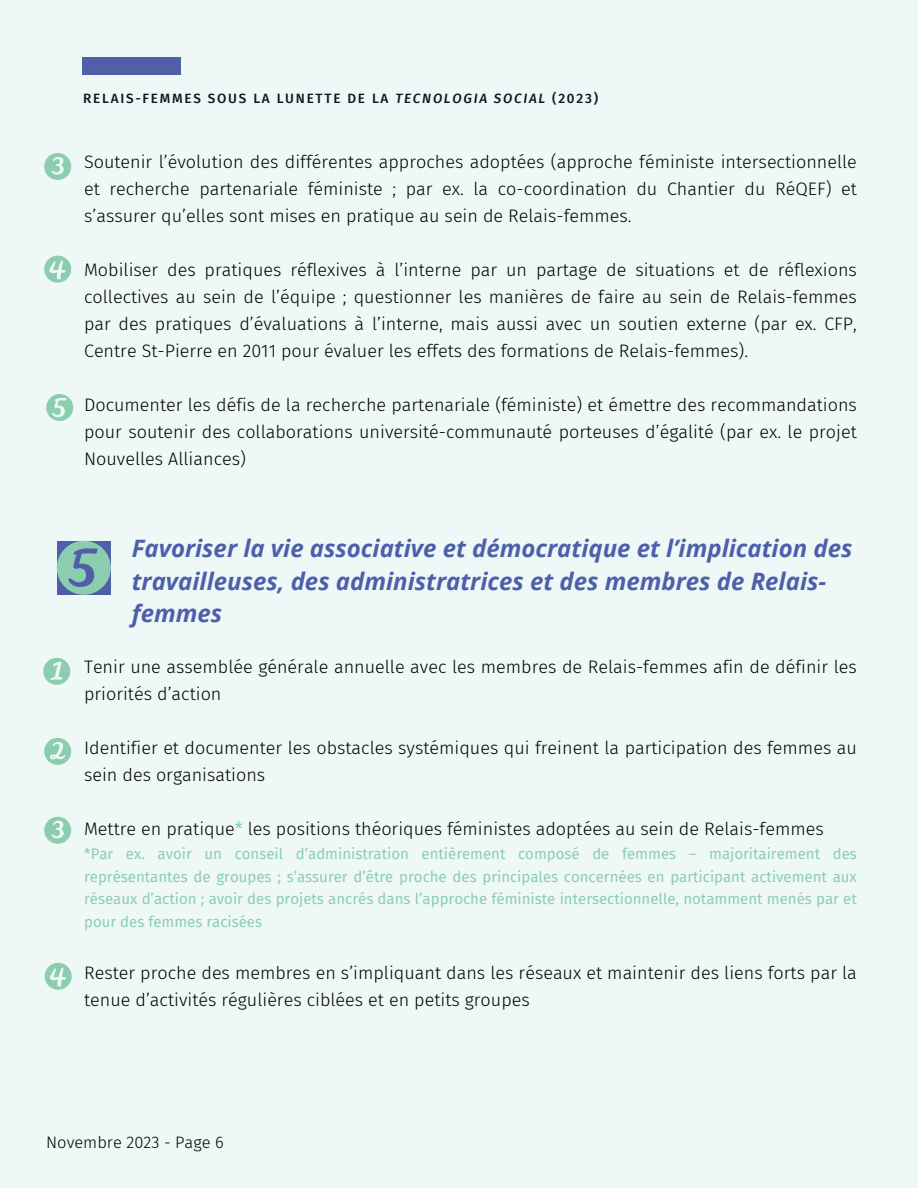
<style>
.page{position:relative;width:918px;height:1188px;background:#eef8f7}
.page>*{position:absolute;margin:0;border:0;box-sizing:border-box;transform-origin:0 0}
.t1{font:italic 700 24px/32.7px "Open Sans";color:#4d5fab}
.t2{font:300 18px/27px "Fira Sans";color:#000;text-align:justify}
.t3{font:300 16.5px "Fira Sans";color:#000}
.t4{font:15px/22.5px "Fira Sans";color:#8ccdb0;text-align:justify}
.t5{font:500 13.5px "Fira Sans";letter-spacing:.13em;color:#11151f}
.s1{font-style:italic}
.s2{font-weight:400;color:#8ccdb0}
</style>
<div class="page">
<div style="left:83px;top:57px;width:98px;height:18px;background:#4f60a8"></div>
<svg style="left:44px;top:153px;width:27px;height:27px"></svg>
<svg style="left:44px;top:256px;width:27px;height:27px"></svg>
<svg style="left:46px;top:394px;width:27px;height:27px"></svg>
<svg style="left:57px;top:541px;width:54px;height:54px;background:#75a4ac"></svg>
<svg style="left:44px;top:817px;width:27px;height:27px"></svg>
<svg style="left:45px;top:963px;width:27px;height:27px"></svg>
<svg style="left:44px;top:738px;width:27px;height:27px"></svg>
<svg style="left:43px;top:658px;width:27px;height:27px"></svg>
<p class="t5" style="left:83px;top:90px;width:516px">RELAIS-FEMMES SOUS LA LUNETTE DE LA <span class="s1">TECNOLOGIA SOCIAL</span> (2023)</p>
<p class="t2" style="left:84px;top:148px;width:774px">Soutenir l’évolution des différentes approches adoptées (approche féministe intersectionnelle et recherche partenariale féministe ; par ex. la co-coordination du Chantier du RéQEF) et s’assurer qu’elles sont mises en pratique au sein de Relais-femmes.</p>
<p class="t2" style="left:84px;top:256px;width:774px">Mobiliser des pratiques réflexives à l’interne par un partage de situations et de réflexions collectives au sein de l’équipe ; questionner les manières de faire au sein de Relais-femmes par des pratiques d’évaluations à l’interne, mais aussi avec un soutien externe (par ex. CFP, Centre St-Pierre en 2011 pour évaluer les effets des formations de Relais-femmes).</p>
<p class="t2" style="left:84px;top:391px;width:774px">Documenter les défis de la recherche partenariale (féministe) et émettre des recommandations pour soutenir des collaborations université-communauté porteuses d’égalité (par ex. le projet Nouvelles Alliances)</p>
<p class="t1" style="left:132px;top:531px;width:722px">Favoriser la vie associative et démocratique et l’implication des travailleuses, des administratrices et des membres de Relais&shy;femmes</p>
<p class="t2" style="left:84px;top:653px;width:774px">Tenir une assemblée générale annuelle avec les membres de Relais-femmes afin de définir les priorités d’action</p>
<p class="t2" style="left:84px;top:734px;width:774px">Identifier et documenter les obstacles systémiques qui freinent la participation des femmes au sein des organisations</p>
<p class="t2" style="left:84px;top:815px;width:741px">Mettre en pratique<span class="s2">*</span> les positions théoriques féministes adoptées au sein de Relais-femmes</p>
<p class="t4" style="left:84px;top:843px;width:774px">*Par ex. avoir un conseil d’administration entièrement composé de femmes – majoritairement des représentantes de groupes ; s’assurer d’être proche des principales concernées en participant activement aux réseaux d’action ; avoir des projets ancrés dans l’approche féministe intersectionnelle, notamment menés par et pour des femmes racisées</p>
<p class="t2" style="left:84px;top:959px;width:774px">Rester proche des membres en s’impliquant dans les réseaux et maintenir des liens forts par la tenue d’activités régulières ciblées et en petits groupes</p>
<p class="t3" style="left:46px;top:1132px;width:179px">Novembre 2023 - Page 6</p>
</div>
